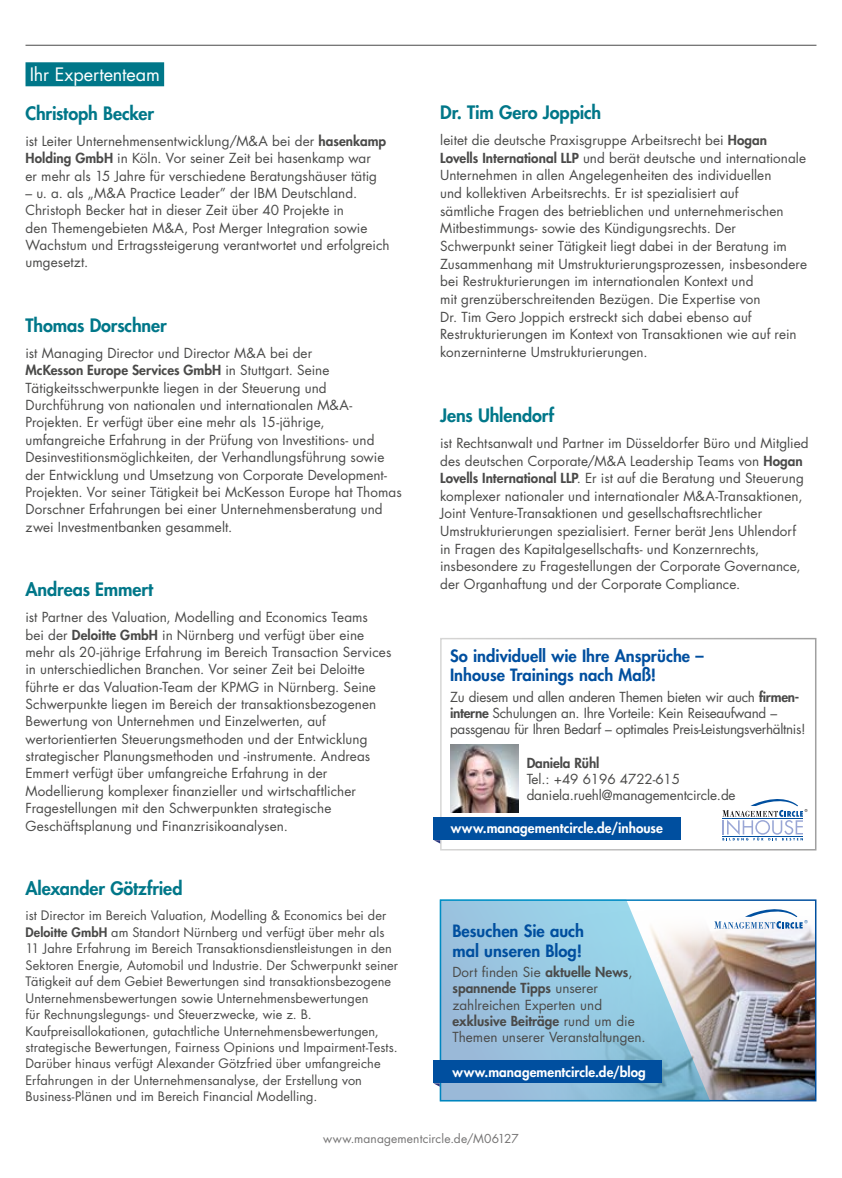
<style>
.page{position:relative;width:842px;height:1178px;background:#fff}
.page>*{position:absolute;margin:0;border:0;box-sizing:border-box;transform-origin:0 0}
.t1{font:800 18px "Futura Std";letter-spacing:-.005em;color:#007789}
.t2{font:18px "Futura Std";color:#fff}
.t3{font:800 16.5px/19.8px "Futura Std";color:#004f9f}
.t4{font:13.5px/17.4px "Futura Std";letter-spacing:.005em;color:#4a4a49}
.t5{font:13.5px/16.2px "Futura Std";letter-spacing:-.02em;color:#4a4a49}
.t6{font:800 13.5px "Futura Std";letter-spacing:.005em;color:#fff}
.t7{font:800 13.5px "Futura Std";letter-spacing:-.01em;color:#4a4a49}
.t8{font:12.75px/16.5px "Futura Std";letter-spacing:.01em;color:#4a4a49}
.t9{font:12px "Futura Std";letter-spacing:.01em;color:#757474}
.s1{font-weight:800}
</style>
<div class="page">
<hr style="left:26px;top:45px;width:790px;height:1px;background:#4a4a49">
<div style="left:26px;top:62px;width:138px;height:24px;background:#007789"></div>
<div style="left:440px;top:638px;width:376px;height:212px;border:2px solid #fff"></div>
<svg style="left:434px;top:840px;width:6px;height:4px"></svg>
<div style="left:434px;top:817px;width:247px;height:23px;background:#004f9f"></div>
<svg style="left:722px;top:799px;width:85px;height:41px"></svg>
<img style="left:450px;top:744px;width:68px;height:68px">
<img style="left:710px;top:926px;width:103px;height:172px">
<svg style="left:440px;top:899px;width:270px;height:202px;background:#9cc6dc"></svg>
<div style="left:433px;top:1060px;width:229px;height:23px;background:#004f9f"></div>
<svg style="left:433px;top:1083px;width:7px;height:4px"></svg>
<svg style="left:714px;top:909px;width:94px;height:19px"></svg>
<h1 class="t2" style="left:30px;top:63px;width:132px">Ihr Expertenteam</h1>
<h1 class="t1" style="left:26px;top:102px;width:130px">Christoph Becker</h1>
<p class="t4" style="left:26px;top:132px;width:362px">ist Leiter Unternehmensentwicklung/M&amp;A bei der <span class="s1">hasenkamp<br>Holding GmbH</span> in Köln. Vor seiner Zeit bei hasenkamp war<br>er mehr als 15 Jahre für verschiedene Beratungshäuser tätig</p>
<p class="t4" style="left:26px;top:184px;width:366px">– u. a. als „M&amp;A Practice Leader” der IBM Deutschland.<br>Christoph Becker hat in dieser Zeit über 40 Projekte in<br>den Themengebieten M&amp;A, Post Merger Integration sowie Wachstum und Ertragssteigerung verantwortet und erfolgreich umgesetzt.</p>
<h1 class="t1" style="left:26px;top:314px;width:143px">Thomas Dorschner</h1>
<p class="t4" style="left:26px;top:344px;width:378px">ist Managing Director und Director M&amp;A bei der<br><span class="s1">McKesson Europe Services GmbH</span> in Stuttgart. Seine Tätigkeitsschwerpunkte liegen in der Steuerung und Durchführung von nationalen und internationalen M&amp;A-Projekten. Er verfügt über eine mehr als 15-jährige, umfangreiche Erfahrung in der Prüfung von Investitions- und Desinvestitionsmöglichkeiten, der Verhandlungsführung sowie der Entwicklung und Umsetzung von Corporate Development-Projekten. Vor seiner Tätigkeit bei McKesson Europe hat Thomas Dorschner Erfahrungen bei einer Unternehmensberatung und zwei Investmentbanken gesammelt.</p>
<h1 class="t1" style="left:26px;top:578px;width:129px">Andreas Emmert</h1>
<p class="t4" style="left:26px;top:609px;width:367px">ist Partner des Valuation, Modelling and Economics Teams<br>bei der <span class="s1">Deloitte GmbH</span> in Nürnberg und verfügt über eine mehr als 20-jährige Erfahrung im Bereich Transaction Services in unterschiedlichen Branchen. Vor seiner Zeit bei Deloitte führte er das Valuation-Team der KPMG in Nürnberg. Seine Schwerpunkte liegen im Bereich der transaktionsbezogenen Bewertung von Unternehmen und Einzelwerten, auf wertorientierten Steuerungsmethoden und der Entwicklung strategischer Planungsmethoden und -instrumente. Andreas Emmert verfügt über umfangreiche Erfahrung in der Modellierung komplexer finanzieller und wirtschaftlicher Fragestellungen mit den Schwerpunkten strategische Geschäftsplanung und Finanzrisikoanalysen.</p>
<h1 class="t1" style="left:26px;top:877px;width:158px">Alexander Götzfried</h1>
<p class="t8" style="left:26px;top:907px;width:374px">ist Director im Bereich Valuation, Modelling &amp; Economics bei der <span class="s1">Deloitte GmbH</span> am Standort Nürnberg und verfügt über mehr als 11 Jahre Erfahrung im Bereich Transaktionsdienstleistungen in den Sektoren Energie, Automobil und Industrie. Der Schwerpunkt seiner Tätigkeit auf dem Gebiet Bewertungen sind transaktionsbezogene Unternehmensbewertungen sowie Unternehmensbewertungen<br>für Rechnungslegungs- und Steuerzwecke, wie z. B.<br>Kaufpreisallokationen, gutachtliche Unternehmensbewertungen, strategische Bewertungen, Fairness Opinions und Impairment-Tests.<br>Darüber hinaus verfügt Alexander Götzfried über umfangreiche Erfahrungen in der Unternehmensanalyse, der Erstellung von Business-Plänen und im Bereich Financial Modelling.</p>
<h1 class="t1" style="left:440px;top:101px;width:163px">Dr. Tim Gero Joppich</h1>
<p class="t4" style="left:440px;top:131px;width:368px">leitet die deutsche Praxisgruppe Arbeitsrecht bei <span class="s1">Hogan Lovells International LLP</span> und berät deutsche und internationale Unternehmen in allen Angelegenheiten des individuellen<br>und kollektiven Arbeitsrechts. Er ist spezialisiert auf<br>sämtliche Fragen des betrieblichen und unternehmerischen Mitbestimmungs- sowie des Kündigungsrechts. Der Schwerpunkt seiner Tätigkeit liegt dabei in der Beratung im Zusammenhang mit Umstrukturierungsprozessen, insbesondere bei Restrukturierungen im internationalen Kontext und<br>mit grenzüberschreitenden Bezügen. Die Expertise von<br>Dr. Tim Gero Joppich erstreckt sich dabei ebenso auf Restrukturierungen im Kontext von Transaktionen wie auf rein konzerninterne Umstrukturierungen.</p>
<h1 class="t1" style="left:440px;top:404px;width:116px">Jens Uhlendorf</h1>
<p class="t4" style="left:440px;top:434px;width:370px">ist Rechtsanwalt und Partner im Düsseldorfer Büro und Mitglied des deutschen Corporate/M&amp;A Leadership Teams von <span class="s1">Hogan Lovells International LLP</span>. Er ist auf die Beratung und Steuerung komplexer nationaler und internationaler M&amp;A-Transaktionen, Joint Venture-Transaktionen und gesellschaftsrechtlicher Umstrukturierungen spezialisiert. Ferner berät Jens Uhlendorf in Fragen des Kapitalgesellschafts- und Konzernrechts, insbesondere zu Fragestellungen der Corporate Governance, der Organhaftung und der Corporate Compliance.</p>
<p class="t3" style="left:450px;top:645px;width:255px">So individuell wie Ihre Ansprüche –<br>Inhouse Trainings nach Maß!</p>
<p class="t5" style="left:450px;top:689px;width:357px">Zu diesem und allen anderen Themen bieten wir auch <span class="s1">firmen&shy;interne</span> Schulungen an. Ihre Vorteile: Kein Reiseaufwand – passgenau für Ihren Bedarf – optimales Preis-Leistungsverhältnis!</p>
<p class="t7" style="left:527px;top:754px;width:74px">Daniela Rühl</p>
<p class="t4" style="left:527px;top:771px;width:210px;line-height:16.2px">Tel.: +49 6196 4722-615 daniela.ruehl@managementcircle.de</p>
<p class="t6" style="left:451px;top:819px;width:214px">www.managementcircle.de/inhouse</p>
<p class="t3" style="left:452px;top:921px;width:133px">Besuchen Sie auch mal unseren Blog!</p>
<p class="t4" style="left:452px;top:964px;width:195px;line-height:16.2px">Dort finden Sie <span class="s1">aktuelle News</span>, <span class="s1">spannende Tipps</span> unserer zahlreichen Experten und <span class="s1">exklusive Beiträge</span> rund um die<br>Themen unserer Veranstaltungen.</p>
<p class="t6" style="left:452px;top:1064px;width:195px">www.managementcircle.de/blog</p>
<p class="t9" style="left:323px;top:1131px;width:197px">www.managementcircle.de/M06127</p>
</div>
